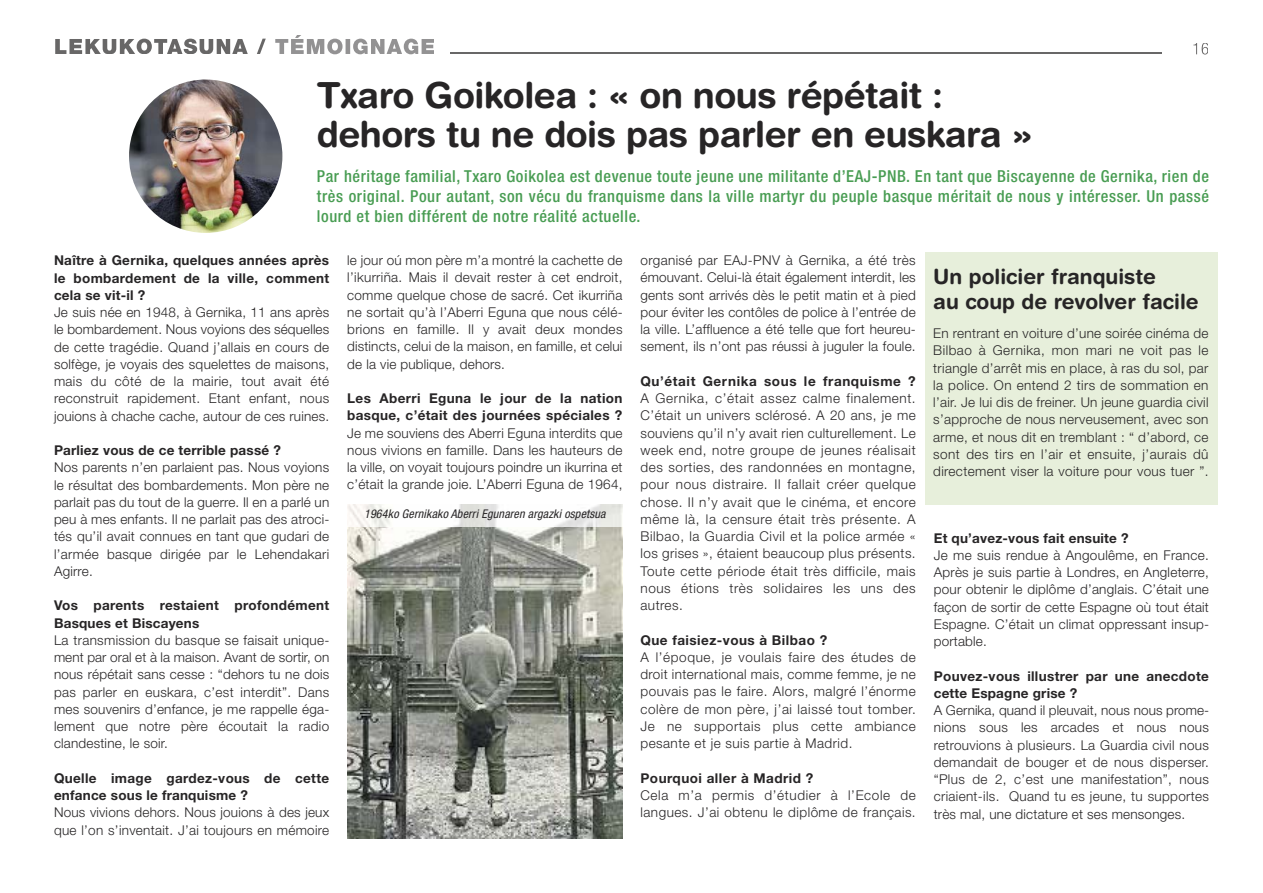
<style>
.page{position:relative;width:1263px;height:893px;background:#fff}
.page>*{position:absolute;margin:0;border:0;box-sizing:border-box;transform-origin:0 0}
.t1{font:700 36px/39px "Helvetica Rounded";letter-spacing:-.015em;color:#272526}
.t2{font:700 21px/25.2px "Helvetica Rounded";color:#272526}
.t3{font:500 condensed 16.5px/19.8px "Helvetica Neue";letter-spacing:.035em;color:#499d53;text-align:justify}
.t4{font:300 13.5px/17.2px "Helvetica Neue";letter-spacing:.02em;color:#272526;text-align:justify}
.t5{font:700 13.5px/17.2px "Helvetica Neue";letter-spacing:.025em;color:#272526}
.t6{font:700 13.5px "Helvetica Neue";letter-spacing:.045em;color:#272526}
.t7{font:italic condensed 12px "Helvetica Neue";letter-spacing:.015em;color:#272526}
</style>
<div class="page">
<svg style="left:55px;top:39px;width:211px;height:15px"></svg>
<svg style="left:275px;top:35px;width:159px;height:19px"></svg>
<svg style="left:1193px;top:43px;width:15px;height:12px"></svg>
<hr style="left:451px;top:52px;width:711px;height:2px;background:#686767">
<img style="left:347px;top:526px;width:275px;height:313px">
<img style="left:129px;top:80px;width:153px;height:153px;border-radius:50%">
<div style="left:925px;top:252px;width:292px;height:253px;background:#e7efdb"></div>
<img style="left:347px;top:505px;width:275px;height:21px">
<h1 class="t1" style="left:317px;top:79px;width:718px">Txaro Goikolea : « on nous répétait : dehors tu ne dois pas parler en euskara »</h1>
<p class="t3" style="left:317px;top:168px;width:893px">Par héritage familial, Txaro Goikolea est devenue toute jeune une militante d’EAJ-PNB. En tant que Biscayenne de Gernika, rien de très original. Pour autant, son vécu du franquisme dans la ville martyr du peuple basque méritait de nous y intéresser. Un passé lourd et bien différent de notre réalité actuelle.</p>
<p class="t5" style="left:54px;top:253px;width:277px;text-align:justify">Naître à Gernika, quelques années après le bombardement de la ville, comment cela se vit-il ?</p>
<p class="t4" style="left:54px;top:305px;width:277px">Je suis née en 1948, à Gernika, 11 ans après le bombardement. Nous voyions des séquelles de cette tragédie. Quand j’allais en cours de solfège, je voyais des squelettes de maisons, mais du côté de la mairie, tout avait été reconstruit rapidement. Etant enfant, nous jouions à chache cache, autour de ces ruines.</p>
<p class="t5" style="left:54px;top:443px;width:228px">Parliez vous de ce terrible passé ?</p>
<p class="t4" style="left:54px;top:460px;width:277px">Nos parents n’en parlaient pas. Nous voyions le résultat des bombardements. Mon père ne parlait pas du tout de la guerre. Il en a parlé un peu à mes enfants. Il ne parlait pas des atroci&shy;tés qu’il avait connues en tant que gudari de l’armée basque dirigée par le Lehendakari Agirre.</p>
<p class="t5" style="left:54px;top:598px;width:277px">Vos parents restaient profondément<br>Basques et Biscayens</p>
<p class="t4" style="left:54px;top:633px;width:277px">La transmission du basque se faisait unique&shy;ment par oral et à la maison. Avant de sortir, on nous répétait sans cesse : “dehors tu ne dois pas parler en euskara, c’est interdit”. Dans mes souvenirs d’enfance, je me rappelle éga&shy;lement que notre père écoutait la radio clandestine, le soir.</p>
<p class="t5" style="left:54px;top:771px;width:277px">Quelle image gardez-vous de cette enfance sous le franquisme ?</p>
<p class="t4" style="left:54px;top:805px;width:277px">Nous vivions dehors. Nous jouions à des jeux que l’on s’inventait. J’ai toujours en mémoire</p>
<p class="t4" style="left:347px;top:253px;width:277px">le jour oú mon père m’a montré la cachette de l’ikurriña. Mais il devait rester à cet endroit, comme quelque chose de sacré. Cet ikurriña ne sortait qu’à l’Aberri Eguna que nous célé&shy;brions en famille. Il y avait deux mondes distincts, celui de la maison, en famille, et celui de la vie publique, dehors.</p>
<p class="t5" style="left:347px;top:391px;width:277px">Les Aberri Eguna le jour de la nation basque, c’était des journées spéciales ?</p>
<p class="t4" style="left:347px;top:425px;width:277px">Je me souviens des Aberri Eguna interdits que nous vivions en famille. Dans les hauteurs de la ville, on voyait toujours poindre un ikurrina et c’était la grande joie. L’Aberri Eguna de 1964,</p>
<p class="t4" style="left:640px;top:253px;width:277px">organisé par EAJ-PNV à Gernika, a été très émouvant. Celui-là était également interdit, les gents sont arrivés dès le petit matin et à pied pour éviter les contôles de police à l’entrée de la ville. L’affluence a été telle que fort heureu&shy;sement, ils n’ont pas réussi à juguler la foule.</p>
<p class="t6" style="left:640px;top:376px;width:277px">Qu’était Gernika sous le franquisme ?</p>
<p class="t4" style="left:640px;top:391px;width:277px">A Gernika, c’était assez calme finalement.<br>C’était un univers sclérosé. A 20 ans, je me souviens qu’il n’y avait rien culturellement. Le week end, notre groupe de jeunes réalisait des sorties, des randonnées en montagne, pour nous distraire. Il fallait créer quelque chose. Il n’y avait que le cinéma, et encore même là, la censure était très présente. A Bilbao, la Guardia Civil et la police armée « los grises », étaient beaucoup plus présents.<br>Toute cette période était très difficile, mais nous étions très solidaires les uns des autres.</p>
<p class="t5" style="left:640px;top:632px;width:188px">Que faisiez-vous à Bilbao ?</p>
<p class="t4" style="left:640px;top:650px;width:277px">A l’époque, je voulais faire des études de droit international mais, comme femme, je ne pouvais pas le faire. Alors, malgré l’énorme colère de mon père, j’ai laissé tout tomber.<br>Je ne supportais plus cette ambiance pesante et je suis partie à Madrid.</p>
<p class="t5" style="left:640px;top:770px;width:174px">Pourquoi aller à Madrid ?</p>
<p class="t4" style="left:640px;top:788px;width:277px">Cela m’a permis d’étudier à l’Ecole de langues. J’ai obtenu le diplôme de français.</p>
<h2 class="t2" style="left:933px;top:266px;width:267px">Un policier franquiste<br>au coup de revolver facile</h2>
<p class="t4" style="left:933px;top:326px;width:277px">En rentrant en voiture d’une soirée cinéma de Bilbao à Gernika, mon mari ne voit pas le triangle d’arrêt mis en place, à ras du sol, par la police. On entend 2 tirs de sommation en l’air. Je lui dis de freiner. Un jeune guardia civil s’approche de nous nerveusement, avec son arme, et nous dit en tremblant : “ d’abord, ce sont des tirs en l’air et ensuite, j’aurais dû directement viser la voiture pour vous tuer ”.</p>
<p class="t7" style="left:364px;top:510px;width:245px">1964ko Gernikako Aberri Egunaren argazki ospetsua</p>
<p class="t5" style="left:934px;top:530px;width:196px">Et qu’avez-vous fait ensuite ?</p>
<p class="t4" style="left:934px;top:548px;width:277px">Je me suis rendue à Angoulême, en France.<br>Après je suis partie à Londres, en Angleterre, pour obtenir le diplôme d’anglais. C’était une façon de sortir de cette Espagne où tout était Espagne. C’était un climat oppressant insup&shy;portable.</p>
<p class="t5" style="left:934px;top:668px;width:277px">Pouvez-vous illustrer par une anecdote cette Espagne grise ?</p>
<p class="t4" style="left:934px;top:703px;width:277px">A Gernika, quand il pleuvait, nous nous prome&shy;nions sous les arcades et nous nous retrouvions à plusieurs. La Guardia civil nous demandait de bouger et de nous disperser. “Plus de 2, c’est une manifestation”, nous criaient-ils. Quand tu es jeune, tu supportes très mal, une dictature et ses mensonges.</p>
</div>
